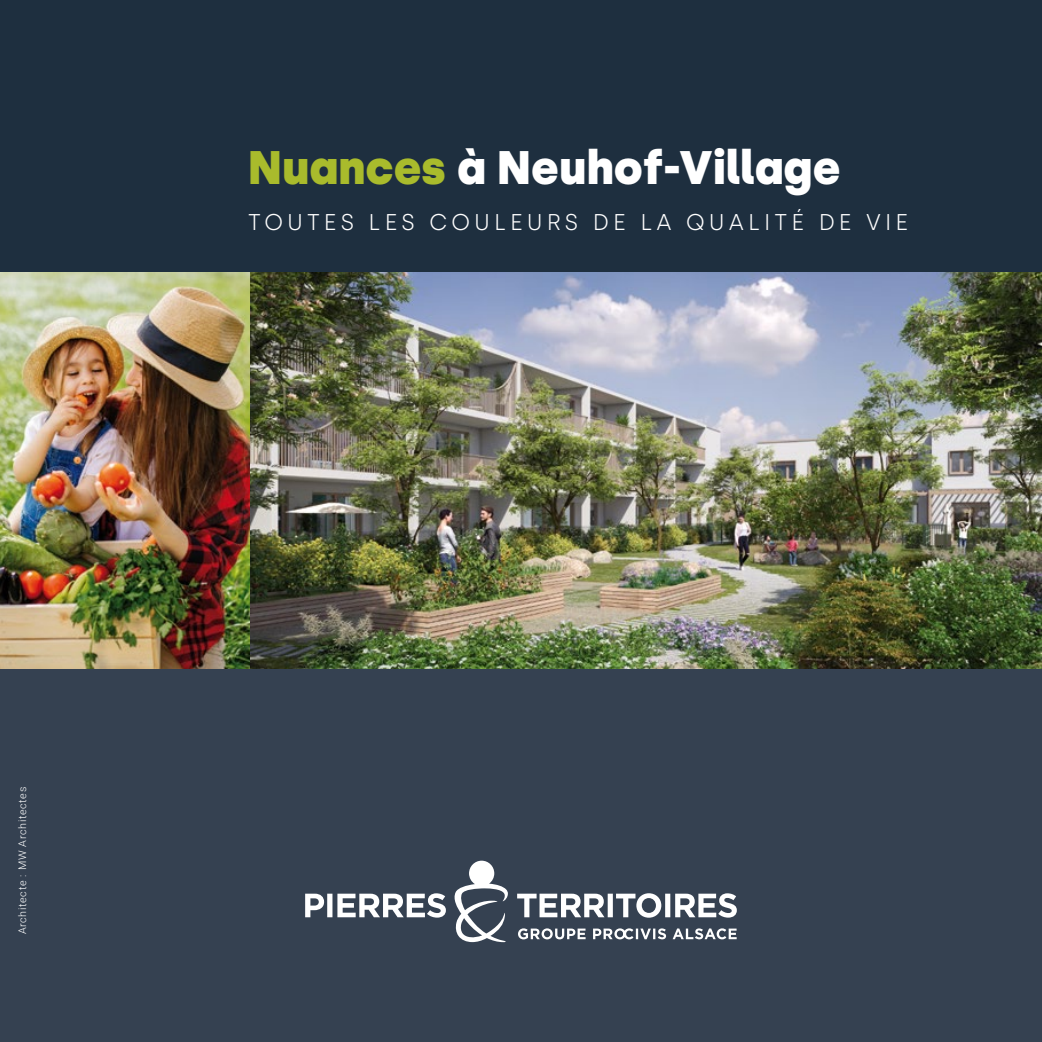
<style>
.page{position:relative;width:1042px;height:1042px;background:#fff}
.page>*{position:absolute;margin:0;border:0;box-sizing:border-box;transform-origin:0 0}
.t1{font:900 47.07px "Silka";color:#fff}
.t2{font:300 22.75px "Silka";letter-spacing:.18em;color:#fff}
.t3{font:300 10.5px "Roboto";letter-spacing:.06em;color:#fff}
.s1{color:#a9bb2c}
</style>
<div class="page">
<div style="left:0;top:194px;width:1042px;height:848px;background:#354151"></div>
<svg style="left:305px;top:860px;width:432px;height:82px"></svg>
<img style="left:0;top:272px;width:1042px;height:396px">
<div style="left:0;top:0;width:1042px;height:272px;background:#1e2f3f"></div>
<h1 class="t1" style="left:248px;top:139px;width:594px"><span class="s1">Nuances</span> à Neuhof-Village</h1>
<p class="t2" style="left:248px;top:208px;width:661px">TOUTES LES COULEURS DE LA QUALITÉ DE VIE</p>
<p class="t3" style="left:15px;top:934px;width:149px;rotate:-90deg">Architecte : MW Architectes</p>
</div>
